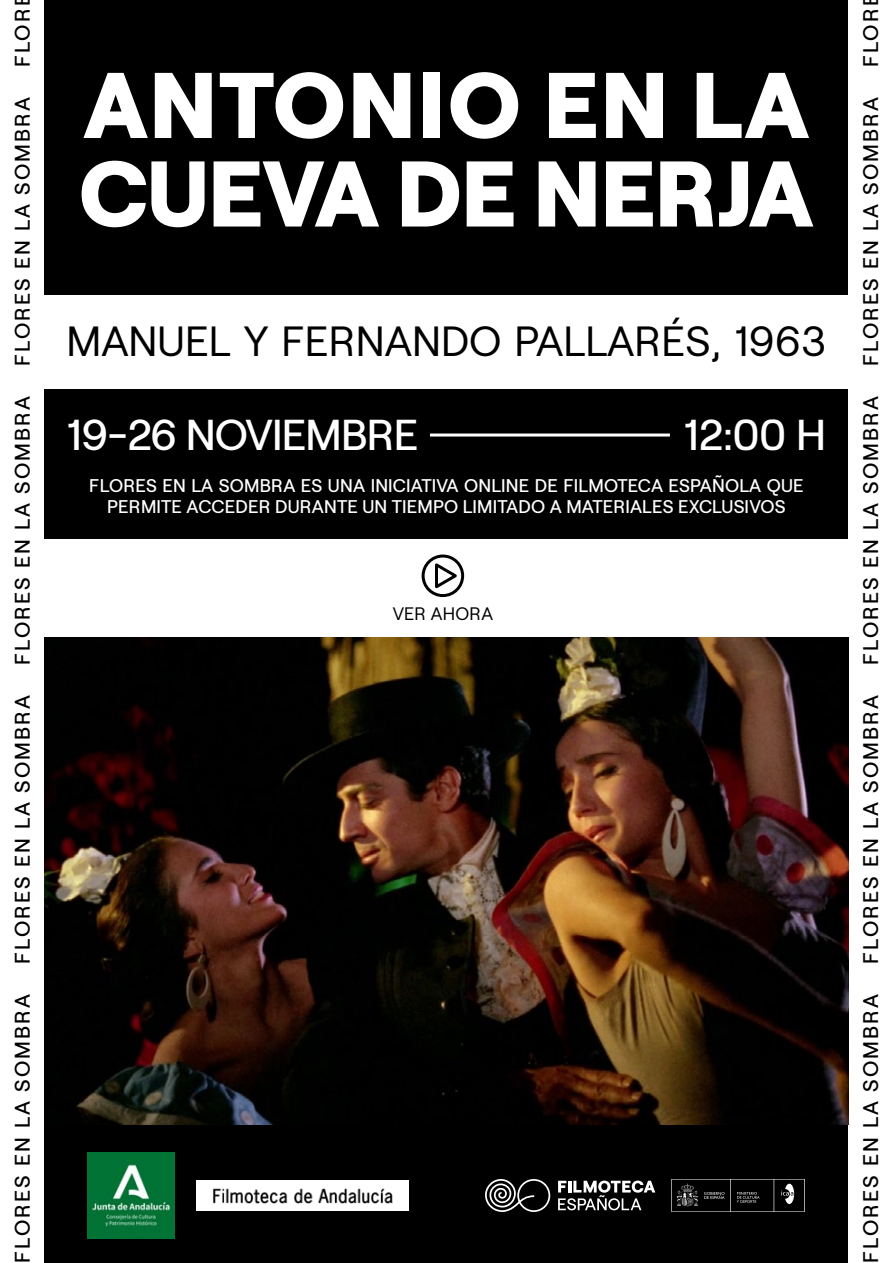
<style>
.page{position:relative;width:893px;height:1263px;background:#fff}
.page>*{position:absolute;margin:0;border:0;box-sizing:border-box;transform-origin:0 0}
.t1{font:800 93px/88.5px "Roobert";letter-spacing:-.01em;color:#fff}
.t2{font:500 43.05px "Roobert";letter-spacing:-.02em;color:#fff}
.t3{font:42px "Roobert";color:#000}
.t4{font:500 21.15px "Roobert";letter-spacing:.1em;color:#000}
.t5{font:500 18.3px/21px "Roobert";letter-spacing:.01em;color:#fff;text-align:center}
.t6{font:18px "Roobert";letter-spacing:.015em;color:#000}
</style>
<div class="page">
<div style="left:45px;top:0;width:803px;height:295px;background:#000"></div>
<div style="left:45px;top:389px;width:803px;height:150px;background:#000"></div>
<div style="left:45px;top:1118px;width:803px;height:145px;background:#000"></div>
<svg style="left:423px;top:556px;width:40px;height:39px"></svg>
<div style="left:422px;top:554px;width:42px;height:43px;border:3px solid #000;border-radius:50%"></div>
<svg style="left:433px;top:560px;width:26px;height:32px"></svg>
<svg style="left:558px;top:1180px;width:97px;height:30px"></svg>
<svg style="left:485px;top:1179px;width:65px;height:33px"></svg>
<svg style="left:671px;top:1179px;width:134px;height:33px"></svg>
<hr style="left:285px;top:433px;width:385px;height:3px;background:#fff">
<div style="left:67px;top:415px;width:362px;height:43px;background:#000"></div>
<img style="left:45px;top:638px;width:803px;height:487px">
<img style="left:87px;top:1152px;width:87px;height:86px">
<img style="left:196px;top:1181px;width:213px;height:29px">
<p class="t4" style="left:6px;top:67px;width:60px;rotate:-90deg">FLOR</p>
<p class="t4" style="left:6px;top:366px;width:270px;rotate:-90deg">FLORES EN LA SOMBRA</p>
<p class="t4" style="left:6px;top:665px;width:270px;rotate:-90deg">FLORES EN LA SOMBRA</p>
<p class="t4" style="left:6px;top:964px;width:270px;rotate:-90deg">FLORES EN LA SOMBRA</p>
<p class="t4" style="left:6px;top:1263px;width:270px;rotate:-90deg">FLORES EN LA SOMBRA</p>
<h1 class="t1" style="left:79px;top:53px;width:736px">ANTONIO EN LA<br>CUEVA DE NERJA</h1>
<h3 class="t3" style="left:67px;top:309px;width:761px">MANUEL Y FERNANDO PALLARÉS, 1963</h3>
<h2 class="t2" style="left:67px;top:402px;width:353px">19-26 NOVIEMBRE</h2>
<h2 class="t2" style="left:683px;top:402px;width:144px">12:00 H</h2>
<p class="t5" style="left:89px;top:474px;width:716px">FLORES EN LA SOMBRA ES UNA INICIATIVA ONLINE DE FILMOTECA ESPAÑOLA QUE<br>PERMITE ACCEDER DURANTE UN TIEMPO LIMITADO A MATERIALES EXCLUSIVOS</p>
<p class="t6" style="left:393px;top:600px;width:102px">VER AHORA</p>
<p class="t4" style="left:855px;top:67px;width:60px;rotate:-90deg">FLOR</p>
<p class="t4" style="left:855px;top:366px;width:270px;rotate:-90deg">FLORES EN LA SOMBRA</p>
<p class="t4" style="left:855px;top:665px;width:270px;rotate:-90deg">FLORES EN LA SOMBRA</p>
<p class="t4" style="left:855px;top:964px;width:270px;rotate:-90deg">FLORES EN LA SOMBRA</p>
<p class="t4" style="left:855px;top:1263px;width:270px;rotate:-90deg">FLORES EN LA SOMBRA</p>
</div>
